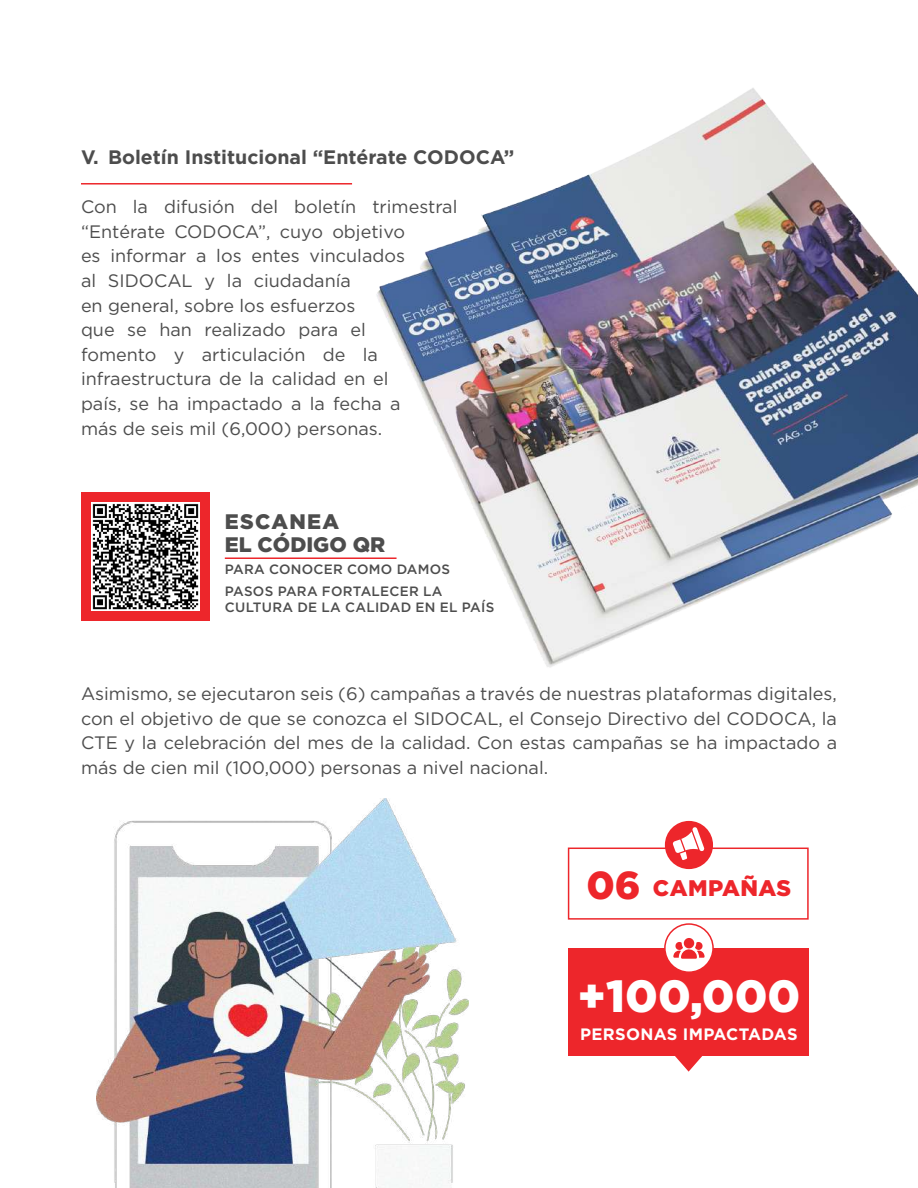
<style>
.page{position:relative;width:918px;height:1188px;background:#fff}
.page>*{position:absolute;margin:0;border:0;box-sizing:border-box;transform-origin:0 0}
.t1{font:900 45px "Gotham Pro";color:#fff}
.t2{font:900 39px "Gotham Pro";color:#ed262b}
.t3{font:900 22.5px "Gotham Pro";letter-spacing:.02em;color:#ed262b}
.t4{font:900 21px/22.2px "Gotham Pro";color:#4d4d4d}
.t5{font:700 19.5px "Gotham Pro";color:#4d4d4d}
.t6{font:18px/24.6px "Gotham Pro";color:#4d4d4d}
.t7{font:700 16.5px "Gotham Pro";letter-spacing:.02em;color:#fff}
.t8{font:500 13.5px/22.2px "Gotham Pro";letter-spacing:.02em;color:#4d4d4d}
</style>
<div class="page">
<hr style="left:81px;top:183px;width:271px;height:2px;background:#ed262b">
<img style="left:376px;top:88px;width:542px;height:580px">
<div style="left:81px;top:492px;width:129px;height:129px;background:#ed262b"></div>
<img style="left:91px;top:503px;width:108px;height:108px">
<div style="left:568px;top:948px;width:241px;height:108px;background:#ed262b"></div>
<div style="left:568px;top:848px;width:241px;height:72px;border:2px solid #ed262b"></div>
<svg style="left:675px;top:1056px;width:28px;height:16px"></svg>
<div style="left:665px;top:821px;width:48px;height:48px;background:#ed262b;border-radius:50%"></div>
<div style="left:665px;top:924px;width:48px;height:48px;background:#fff;border-radius:50%"></div>
<div style="left:664px;top:923px;width:50px;height:50px;border:2px solid #ed262b;border-radius:50%"></div>
<svg style="left:673px;top:827px;width:31px;height:33px"></svg>
<div style="left:684px;top:938px;width:10px;height:10px;background:#ed262b;border-radius:50%"></div>
<svg style="left:673px;top:942px;width:32px;height:17px"></svg>
<hr style="left:225px;top:557px;width:172px;height:2px;background:#ed262b">
<img style="left:96px;top:798px;width:373px;height:390px">
<p class="t5" style="left:81px;top:146px;width:435px">V. Boletín Institucional “Entérate CODOCA”</p>
<p class="t6" style="left:81px;top:194px;width:378px">Con la difusión del boletín trimestral “Entérate CODOCA”, cuyo objetivo<br>es informar a los entes vinculados<br>al SIDOCAL y la ciudadanía<br>en general, sobre los esfuerzos<br>que se han realizado para el<br>fomento y articulación de la infraestructura de la calidad en el<br>país, se ha impactado a la fecha a<br>más de seis mil (6,000) personas.</p>
<p class="t4" style="left:225px;top:510px;width:162px">ESCANEA<br>EL CÓDIGO QR</p>
<p class="t8" style="left:225px;top:558px;width:227px">PARA CONOCER COMO DAMOS<br>PASOS PARA FORTALECER LA</p>
<p class="t8" style="left:225px;top:596px;width:271px">CULTURA DE LA CALIDAD EN EL PAÍS</p>
<p class="t6" style="left:81px;top:681px;width:758px;text-align:justify">Asimismo, se ejecutaron seis (6) campañas a través de nuestras plataformas digitales, con el objetivo de que se conozca el SIDOCAL, el Consejo Directivo del CODOCA, la CTE y la celebración del mes de la calidad. Con estas campañas se ha impactado a más de cien mil (100,000) personas a nivel nacional.</p>
<h2 class="t2" style="left:586px;top:863px;width:56px">06</h2>
<p class="t3" style="left:653px;top:875px;width:140px">CAMPAÑAS</p>
<h1 class="t1" style="left:577px;top:970px;width:225px">+100,000</h1>
<p class="t7" style="left:580px;top:1025px;width:219px">PERSONAS IMPACTADAS</p>
</div>
